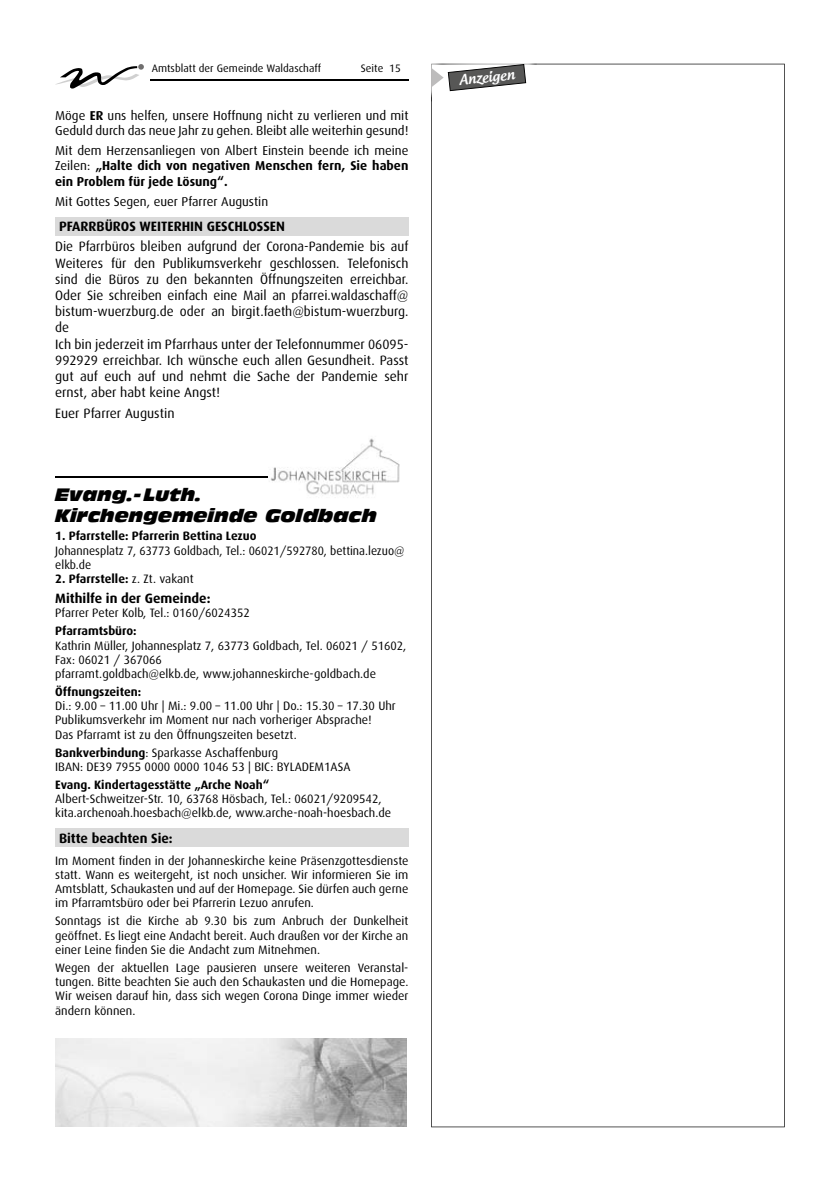
<style>
.page{position:relative;width:840px;height:1191px;background:#fff}
.page>*{position:absolute;margin:0;border:0;box-sizing:border-box;transform-origin:0 0}
.t1{font:italic 17.6px/21.6px "Antique Olive Nord";color:#000;scale:.95 1}
.t2{font:13.6px/16.2px "Dax";color:#000}
.t3{font:700 13.6px "Dax";color:#000}
.t4{font:500 13.6px "Androgyne";color:#fff}
.t5{font:12.8px/15.4px "Dax";color:#000}
.t6{font:700 12.8px/15.4px "Dax";color:#000;text-align:justify}
.t7{font:12.2px/14.2px "Dax";color:#000}
.t8{font:700 12.2px "Dax";color:#000}
.t9{font:10.8px "Dax";letter-spacing:.005em;color:#000}
.s1{font-weight:700}
.s2{font-weight:400}
</style>
<div class="page">
<svg style="left:55px;top:64px;width:89px;height:25px"></svg>
<hr style="left:150px;top:79px;width:258px;height:2px;background:#000">
<hr style="left:55px;top:476px;width:353px;height:1px;background:#000">
<div style="left:55px;top:828px;width:353px;height:19px;background:#dadada"></div>
<img style="left:268px;top:438px;width:140px;height:58px">
<svg style="left:431px;top:64px;width:353px;height:1063px"></svg>
<div style="left:55px;top:217px;width:353px;height:19px;background:#dadada"></div>
<img style="left:431px;top:63px;width:105px;height:1px">
<img style="left:431px;top:64px;width:105px;height:38px">
<svg style="left:431px;top:64px;width:95px;height:27px"></svg>
<img style="left:55px;top:1038px;width:351px;height:89px">
<p class="t9" style="left:152px;top:63px;width:171px">Amtsblatt der Gemeinde Waldaschaff</p>
<p class="t9" style="left:360px;top:63px;width:41px">Seite 15</p>
<p class="t5" style="left:55px;top:109px;width:354px">Möge <span class="s1">ER</span> uns helfen, unsere Hoffnung nicht zu verlieren und mit<br>Geduld durch das neue Jahr zu gehen. Bleibt alle weiterhin gesund!</p>
<p class="t6" style="left:55px;top:143px;width:354px"><span class="s2">Mit dem Herzensanliegen von Albert Einstein beende ich meine Zeilen:</span> „Halte dich von negativen Menschen fern, Sie haben ein Problem für jede Lösung“.</p>
<p class="t5" style="left:55px;top:194px;width:214px">Mit Gottes Segen, euer Pfarrer Augustin</p>
<p class="t3" style="left:59px;top:220px;width:227px">PFARRBÜROS WEITERHIN GESCHLOSSEN</p>
<p class="t2" style="left:55px;top:239px;width:354px">Die Pfarrbüros bleiben aufgrund der Corona-Pandemie bis auf Weiteres für den Publikumsverkehr geschlossen. Telefonisch sind die Büros zu den bekannten Öffnungszeiten erreichbar.<br>Oder Sie schreiben einfach eine Mail an pfarrei.waldaschaff@ bistum-wuerzburg.de oder an birgit.faeth@bistum-wuerzburg. de<br>Ich bin jederzeit im Pfarrhaus unter der Telefonnummer 06095- 992929 erreichbar. Ich wünsche euch allen Gesundheit. Passt gut auf euch auf und nehmt die Sache der Pandemie sehr ernst, aber habt keine Angst!</p>
<p class="t2" style="left:55px;top:405px;width:121px">Euer Pfarrer Augustin</p>
<h1 class="t1" style="left:55px;top:484px;width:340px">Evang.- Luth.<br>Kirchengemeinde Goldbach</h1>
<p class="t8" style="left:55px;top:530px;width:203px">1. Pfarrstelle: Pfarrerin Bettina Lezuo</p>
<p class="t7" style="left:55px;top:544px;width:350px">Johannesplatz 7, 63773 Goldbach, Tel.: 06021/592780, bettina.lezuo@ elkb.de</p>
<p class="t8" style="left:55px;top:573px;width:140px">2. Pfarrstelle: <span class="s2">z. Zt. vakant</span></p>
<p class="t3" style="left:55px;top:591px;width:157px">Mithilfe in der Gemeinde:</p>
<p class="t7" style="left:55px;top:606px;width:196px">Pfarrer Peter Kolb, Tel.: 0160/6024352</p>
<p class="t8" style="left:55px;top:625px;width:83px">Pfarramtsbüro:</p>
<p class="t7" style="left:55px;top:639px;width:352px">Kathrin Müller, Johannesplatz 7, 63773 Goldbach, Tel. 06021 / 51602,<br>Fax: 06021 / 367066<br>pfarramt.goldbach@elkb.de, www.johanneskirche-goldbach.de</p>
<p class="t8" style="left:55px;top:686px;width:87px">Öffnungszeiten:</p>
<p class="t7" style="left:55px;top:699px;width:342px">Di.: 9.00 – 11.00 Uhr | Mi.: 9.00 – 11.00 Uhr | Do.: 15.30 – 17.30 Uhr<br>Publikumsverkehr im Moment nur nach vorheriger Absprache!<br>Das Pfarramt ist zu den Öffnungszeiten besetzt.</p>
<p class="t7" style="left:55px;top:746px;width:296px"><span class="s1">Bankverbindung</span>: Sparkasse Aschaffenburg<br>IBAN: DE39 7955 0000 0000 1046 53 | BIC: BYLADEM1ASA</p>
<p class="t8" style="left:55px;top:778px;width:215px">Evang. Kindertagesstätte „Arche Noah“</p>
<p class="t7" style="left:55px;top:792px;width:337px">Albert-Schweitzer-Str. 10, 63768 Hösbach, Tel.: 06021/9209542, kita.archenoah.hoesbach@elkb.de, www.arche-noah-hoesbach.de</p>
<p class="t3" style="left:59px;top:831px;width:115px">Bitte beachten Sie:</p>
<p class="t7" style="left:55px;top:854px;width:354px;text-align:justify">Im Moment finden in der Johanneskirche keine Präsenzgottesdienste statt. Wann es weitergeht, ist noch unsicher. Wir informieren Sie im Amtsblatt, Schaukasten und auf der Homepage. Sie dürfen auch gerne im Pfarramtsbüro oder bei Pfarrerin Lezuo anrufen.</p>
<p class="t7" style="left:55px;top:914px;width:354px;text-align:justify">Sonntags ist die Kirche ab 9.30 bis zum Anbruch der Dunkelheit geöffnet. Es liegt eine Andacht bereit. Auch draußen vor der Kirche an einer Leine finden Sie die Andacht zum Mitnehmen.</p>
<p class="t7" style="left:55px;top:961px;width:354px;text-align:justify">Wegen der aktuellen Lage pausieren unsere weiteren Veranstal&shy;tungen. Bitte beachten Sie auch den Schaukasten und die Homepage.<br>Wir weisen darauf hin, dass sich wegen Corona Dinge immer wieder ändern können.</p>
<p class="t4" style="left:458px;top:75px;width:57px;rotate:-6deg">Anzeigen</p>
</div>
